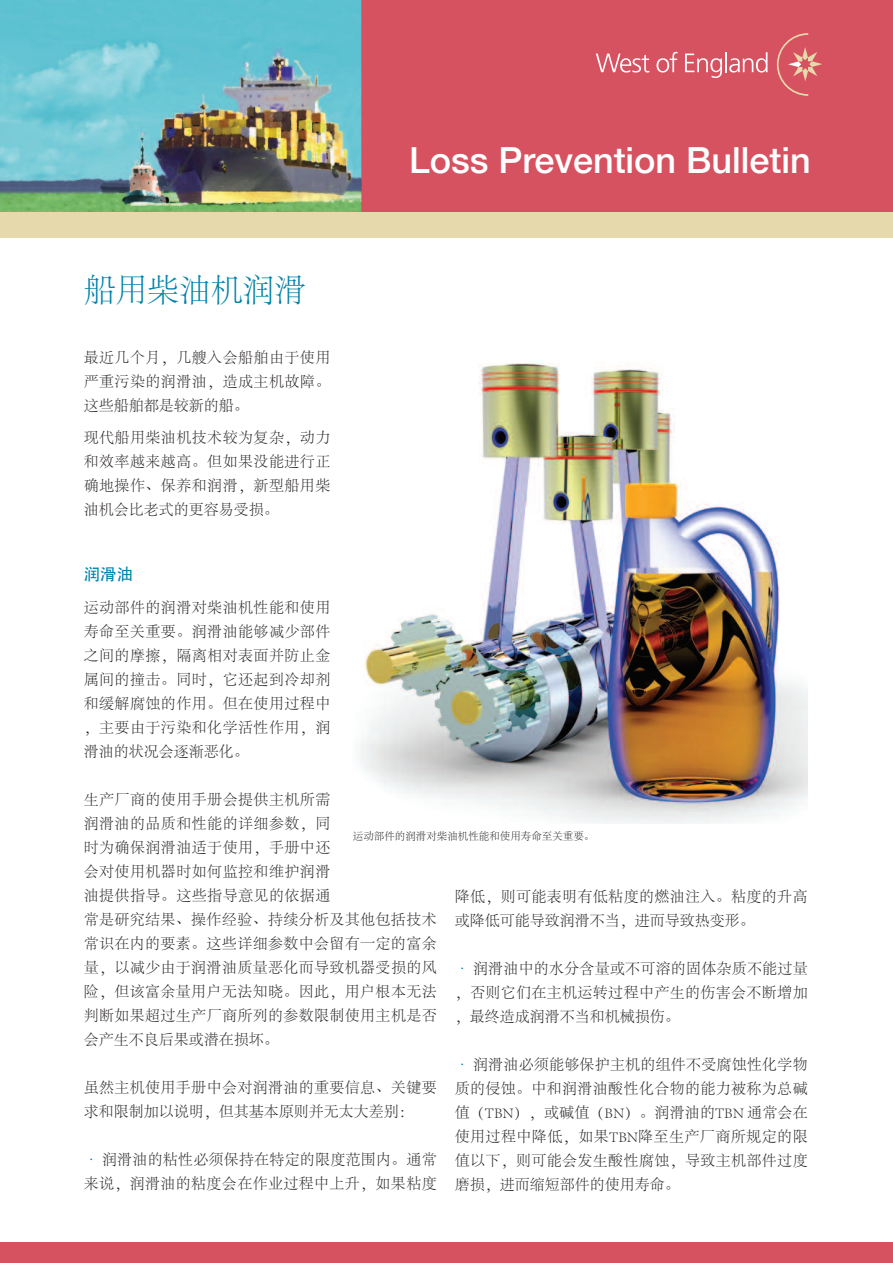
<style>
.page{position:relative;width:893px;height:1263px;background:#fff}
.page>*{position:absolute;margin:0;border:0;box-sizing:border-box;transform-origin:0 0}
.t1{font:500 36px "Helvetica Neue";color:#fff}
.t2{font:300 32.25px "Adobe Song Std";letter-spacing:-.015em;color:#0083a9}
.t3{font:16.5px "ST Heiti";color:#0083a9}
.t4{font:300 15px/24px "Adobe Song Std";letter-spacing:.025em;color:#231f20;text-align:justify}
.t5{font:300 10.5px "Adobe Song Std";color:#231f20}
.s1{color:#0083a9}
</style>
<div class="page">
<img style="left:360px;top:363px;width:448px;height:460px">
<div style="left:0;top:1242px;width:893px;height:21px;background:#d75261"></div>
<div style="left:0;top:0;width:893px;height:218px;background:#d75261"></div>
<img style="left:0;top:0;width:361px;height:213px">
<svg style="left:776px;top:33px;width:46px;height:63px"></svg>
<svg style="left:596px;top:54px;width:53px;height:19px"></svg>
<svg style="left:656px;top:52px;width:22px;height:21px"></svg>
<svg style="left:685px;top:54px;width:37px;height:24px"></svg>
<hr style="left:725px;top:52px;width:2px;height:20px;background:#fff">
<svg style="left:729px;top:52px;width:38px;height:21px"></svg>
<div style="left:0;top:213px;width:893px;height:25px;background:#e6daac"></div>
<h2 class="t2" style="left:84px;top:273px;width:224px">船用柴油机润滑</h2>
<p class="t4" style="left:84px;top:346px;width:248px">最近几个月，几艘入会船舶由于使用严重污染的润滑油，造成主机故障。这些船舶都是较新的船。</p>
<p class="t4" style="left:84px;top:426px;width:248px">现代船用柴油机技术较为复杂，动力和效率越来越高。但如果没能进行正确地操作、保养和润滑，新型船用柴油机会比老式的更容易受损。</p>
<h1 class="t1" style="left:409px;top:138px;width:403px">Loss Prevention Bulletin</h1>
<p class="t3" style="left:84px;top:566px;width:51px">润滑油</p>
<p class="t4" style="left:84px;top:596px;width:248px">运动部件的润滑对柴油机性能和使用寿命至关重要。润滑油能够减少部件之间的摩擦，隔离相对表面并防止金属间的撞击。同时，它还起到冷却剂和缓解腐蚀的作用。但在使用过程中，主要由于污染和化学活性作用，润滑油的状况会逐渐恶化。</p>
<p class="t4" style="left:84px;top:788px;width:355px;text-align:left">生产厂商的使用手册会提供主机所需<br>润滑油的品质和性能的详细参数，同<br>时为确保润滑油适于使用，手册中还<br>会对使用机器时如何监控和维护润滑<br>油提供指导。这些指导意见的依据通<br>常是研究结果、操作经验、持续分析及其他包括技术常识在内的要素。这些详细参数中会留有一定的富余量，以减少由于润滑油质量恶化而导致机器受损的风险，但该富余量用户无法知晓。因此，用户根本无法判断如果超过生产厂商所列的参数限制使用主机是否会产生不良后果或潜在损坏。</p>
<p class="t4" style="left:84px;top:1076px;width:354px">虽然主机使用手册中会对润滑油的重要信息、关键要求和限制加以说明，但其基本原则并无太大差别：</p>
<p class="t4" style="left:84px;top:1148px;width:354px"><span class="s1">•</span> 润滑油的粘性必须保持在特定的限度范围内。通常来说，润滑油的粘度会在作业过程中上升，如果粘度</p>
<p class="t5" style="left:353px;top:830px;width:243px">运动部件的润滑对柴油机性能和使用寿命至关重要。</p>
<p class="t4" style="left:455px;top:885px;width:354px">降低，则可能表明有低粘度的燃油注入。粘度的升高或降低可能导致润滑不当，进而导致热变形。</p>
<p class="t4" style="left:455px;top:957px;width:354px"><span class="s1">•</span> 润滑油中的水分含量或不可溶的固体杂质不能过量，否则它们在主机运转过程中产生的伤害会不断增加，最终造成润滑不当和机械损伤。</p>
<p class="t4" style="left:455px;top:1053px;width:354px"><span class="s1">•</span> 润滑油必须能够保护主机的组件不受腐蚀性化学物质的侵蚀。中和润滑油酸性化合物的能力被称为总碱值（TBN），或碱值（BN）。润滑油的TBN 通常会在使用过程中降低，如果TBN降至生产厂商所规定的限值以下，则可能会发生酸性腐蚀，导致主机部件过度磨损，进而缩短部件的使用寿命。</p>
</div>
